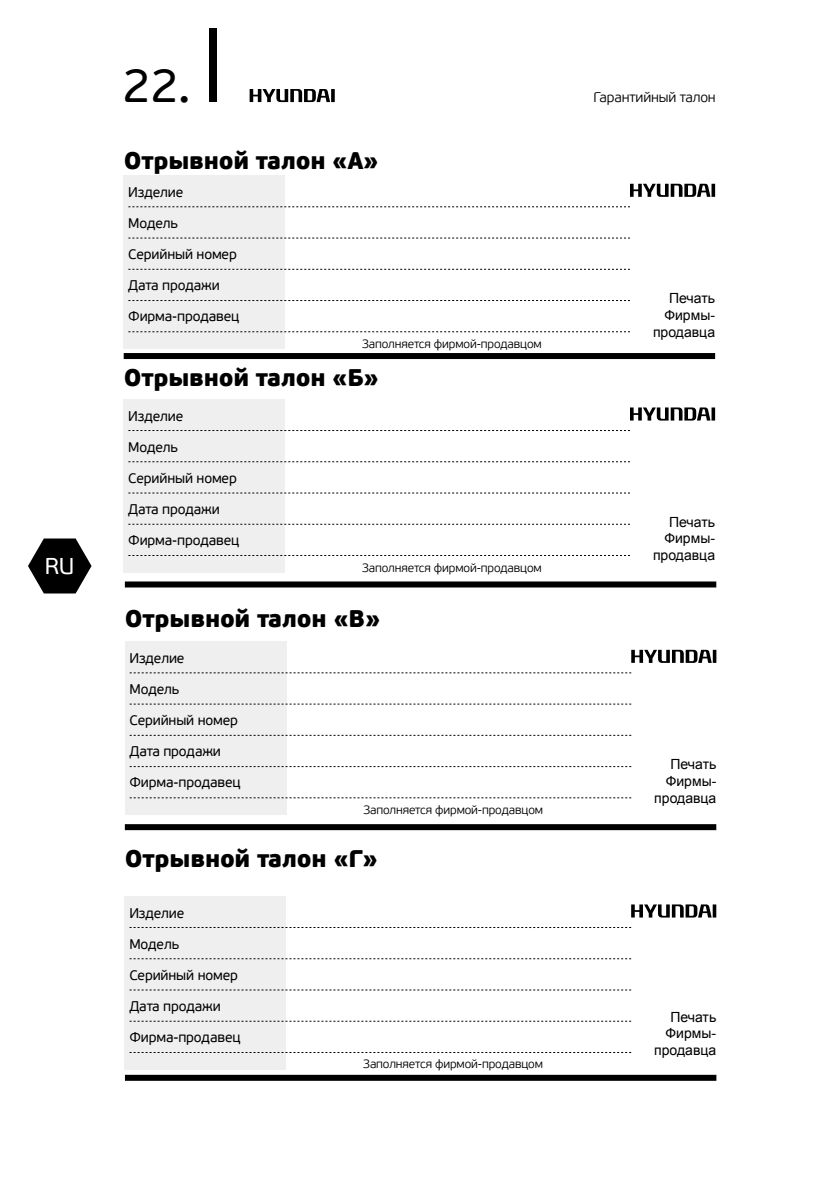
<style>
.page{position:relative;width:840px;height:1191px;background:#fff}
.page>*{position:absolute;margin:0;border:0;box-sizing:border-box;transform-origin:0 0}
.t1{font:48px "PF Beau Sans Pro";color:#000}
.t2{font:900 24px "PF Beau Sans Pro";letter-spacing:-.01em;color:#000}
.t3{font:22.8px "PF Beau Sans Pro";color:#fff}
.t4{font:14px "PF Beau Sans Pro";letter-spacing:-.01em;color:#000}
.t5{font:14px/16.8px "Arial";color:#000;text-align:right}
.t6{font:300 14px "PF Beau Sans Pro";letter-spacing:-.01em;color:#000}
.t7{font:300 12px "PF Beau Sans Pro";letter-spacing:-.01em;color:#000}
</style>
<div class="page">
<div style="left:209px;top:29px;width:8px;height:73px;background:#000"></div>
<svg style="left:28px;top:538px;width:63px;height:55px"></svg>
<svg style="left:249px;top:89px;width:85px;height:13px"></svg>
<div style="left:124px;top:175px;width:161px;height:174px;background:#efefef"></div>
<svg style="left:128px;top:206px;width:501px;height:1px"></svg>
<svg style="left:128px;top:238px;width:501px;height:1px"></svg>
<svg style="left:128px;top:300px;width:501px;height:1px"></svg>
<svg style="left:128px;top:269px;width:501px;height:1px"></svg>
<svg style="left:128px;top:331px;width:501px;height:1px"></svg>
<div style="left:124px;top:353px;width:590px;height:6px;background:#000"></div>
<svg style="left:630px;top:184px;width:84px;height:13px"></svg>
<div style="left:124px;top:399px;width:161px;height:174px;background:#efefef"></div>
<svg style="left:128px;top:430px;width:501px;height:1px"></svg>
<svg style="left:128px;top:461px;width:501px;height:1px"></svg>
<svg style="left:128px;top:524px;width:501px;height:1px"></svg>
<svg style="left:128px;top:492px;width:501px;height:1px"></svg>
<svg style="left:128px;top:555px;width:501px;height:1px"></svg>
<svg style="left:630px;top:407px;width:84px;height:13px"></svg>
<div style="left:125px;top:641px;width:161px;height:174px;background:#efefef"></div>
<svg style="left:129px;top:672px;width:502px;height:1px"></svg>
<svg style="left:129px;top:704px;width:502px;height:1px"></svg>
<svg style="left:129px;top:766px;width:502px;height:1px"></svg>
<svg style="left:129px;top:735px;width:502px;height:1px"></svg>
<svg style="left:129px;top:797px;width:502px;height:1px"></svg>
<svg style="left:631px;top:650px;width:85px;height:13px"></svg>
<div style="left:125px;top:896px;width:161px;height:173px;background:#efefef"></div>
<svg style="left:129px;top:927px;width:501px;height:1px"></svg>
<svg style="left:129px;top:958px;width:501px;height:1px"></svg>
<svg style="left:129px;top:1021px;width:501px;height:1px"></svg>
<svg style="left:129px;top:989px;width:501px;height:1px"></svg>
<svg style="left:129px;top:1052px;width:501px;height:1px"></svg>
<svg style="left:631px;top:904px;width:84px;height:13px"></svg>
<div style="left:125px;top:581px;width:590px;height:6px;background:#000"></div>
<div style="left:125px;top:824px;width:590px;height:6px;background:#000"></div>
<div style="left:125px;top:1074px;width:591px;height:6px;background:#000"></div>
<h3 class="t3" style="left:45px;top:553px;width:31px">RU</h3>
<h1 class="t1" style="left:122px;top:58px;width:70px">22.</h1>
<h2 class="t2" style="left:124px;top:145px;width:256px">Отрывной талон «A»</h2>
<p class="t4" style="left:128px;top:184px;width:56px">Изделие</p>
<p class="t4" style="left:128px;top:215px;width:51px">Модель</p>
<p class="t4" style="left:128px;top:246px;width:110px">Серийный номер</p>
<p class="t4" style="left:128px;top:277px;width:93px">Дата продажи</p>
<p class="t4" style="left:128px;top:308px;width:113px">Фирма-продавец</p>
<p class="t7" style="left:362px;top:337px;width:181px">Заполняется фирмой-продавцом</p>
<h2 class="t2" style="left:124px;top:362px;width:256px">Отрывной талон «Б»</h2>
<p class="t4" style="left:128px;top:408px;width:56px">Изделие</p>
<p class="t4" style="left:128px;top:439px;width:51px">Модель</p>
<p class="t4" style="left:128px;top:470px;width:110px">Серийный номер</p>
<p class="t4" style="left:128px;top:501px;width:93px">Дата продажи</p>
<p class="t4" style="left:128px;top:532px;width:113px">Фирма-продавец</p>
<p class="t7" style="left:362px;top:560px;width:181px">Заполняется фирмой-продавцом</p>
<h2 class="t2" style="left:125px;top:602px;width:257px">Отрывной талон «В»</h2>
<p class="t4" style="left:129px;top:650px;width:56px">Изделие</p>
<p class="t4" style="left:129px;top:681px;width:51px">Модель</p>
<p class="t4" style="left:129px;top:712px;width:110px">Серийный номер</p>
<p class="t4" style="left:129px;top:743px;width:93px">Дата продажи</p>
<p class="t4" style="left:129px;top:774px;width:113px">Фирма-продавец</p>
<p class="t7" style="left:363px;top:803px;width:181px">Заполняется фирмой-продавцом</p>
<h2 class="t2" style="left:125px;top:843px;width:254px">Отрывной талон «Г»</h2>
<p class="t4" style="left:129px;top:905px;width:56px">Изделие</p>
<p class="t4" style="left:129px;top:935px;width:51px">Модель</p>
<p class="t4" style="left:129px;top:966px;width:110px">Серийный номер</p>
<p class="t4" style="left:129px;top:997px;width:93px">Дата продажи</p>
<p class="t4" style="left:129px;top:1028px;width:113px">Фирма-продавец</p>
<p class="t7" style="left:363px;top:1057px;width:181px">Заполняется фирмой-продавцом</p>
<p class="t6" style="left:593px;top:89px;width:124px">Гарантийный талон</p>
<p class="t5" style="left:652px;top:290px;width:64px">Печать<br>Фирмы&shy;продавца</p>
<p class="t5" style="left:652px;top:513px;width:64px">Печать<br>Фирмы&shy;продавца</p>
<p class="t5" style="left:654px;top:756px;width:64px">Печать<br>Фирмы&shy;продавца</p>
<p class="t5" style="left:653px;top:1008px;width:64px">Печать<br>Фирмы&shy;продавца</p>
</div>
